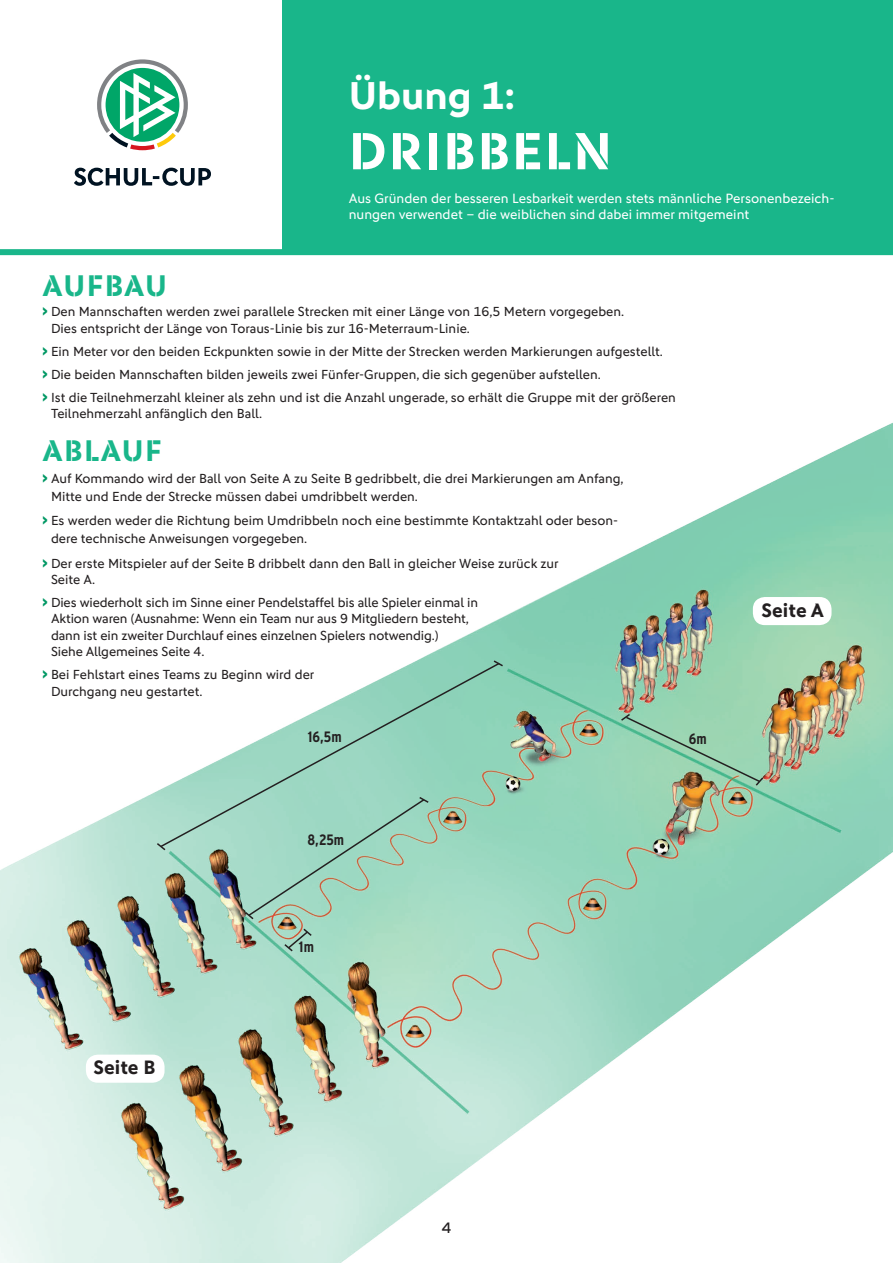
<style>
.page{position:relative;width:893px;height:1263px;background:#fff}
.page>*{position:absolute;margin:0;border:0;box-sizing:border-box;transform-origin:0 0}
.t1{font:52.5px "DFB Stencil";color:#fff}
.t2{font:700 39px "DFB Sans";color:#fff}
.t3{font:30px "DFB Stencil";letter-spacing:.03em;color:#19b68a}
.t4{font:700 19.5px "DFB Sans";color:#231f20}
.t5{font:700 condensed 15px "Interstate";color:#231f20}
.t6{font:15px "Interstate";color:#231f20}
.t7{font:13.5px/16.5px "DFB Sans";color:#fff}
.t8{font:13.2px/16.5px "DFB Sans";color:#231f20}
.s1{font-family:"Interstate";font-weight:900;font-stretch:condensed;font-size:13.5px;color:#009864}
</style>
<div class="page">
<img style="left:0;top:255px;width:893px;height:1008px">
<div style="left:283px;top:0;width:610px;height:251px;background:#19b68a"></div>
<div style="left:0;top:249px;width:893px;height:6px;background:#19b68a"></div>
<svg style="left:74px;top:168px;width:137px;height:18px"></svg>
<svg style="left:97px;top:59px;width:91px;height:91px"></svg>
<div style="left:753px;top:597px;width:78px;height:28px;background:#fff;border-radius:12px"></div>
<div style="left:86px;top:1054px;width:79px;height:29px;background:#fff;border-radius:12px"></div>
<svg style="left:244px;top:848px;width:186px;height:73px;background:#a0d3bd"></svg>
<svg style="left:283px;top:927px;width:30px;height:26px"></svg>
<svg style="left:159px;top:661px;width:342px;height:187px"></svg>
<svg style="left:492px;top:659px;width:13px;height:9px"></svg>
<svg style="left:155px;top:841px;width:12px;height:11px"></svg>
<svg style="left:619px;top:712px;width:146px;height:75px;background:#94cba9"></svg>
<h2 class="t2" style="left:349px;top:72px;width:168px">Übung 1:</h2>
<h1 class="t1" style="left:349px;top:120px;width:195px">DRI BBELN</h1>
<p class="t7" style="left:349px;top:190px;width:487px">Aus Gründen der besseren Lesbarkeit werden stets männliche Personenbezeich&shy;nungen verwendet – die weiblichen sind dabei immer mitgemeint</p>
<h3 class="t3" style="left:43px;top:267px;width:121px">AU FBAU</h3>
<p class="t8" style="left:51px;top:304px;width:575px;text-indent:-9px"><span class="s1">&gt;</span> Den Mannschaften werden zwei parallele Strecken mit einer Länge von 16,5 Metern vorgegeben.<br>Dies entspricht der Länge von Toraus-Linie bis zur 16-Meterraum-Linie.</p>
<p class="t8" style="left:43px;top:340px;width:635px;line-height:23px"><span class="s1">&gt;</span> Ein Meter vor den beiden Eckpunkten sowie in der Mitte der Strecken werden Markierungen aufgestellt.<br><span class="s1">&gt;</span> Die beiden Mannschaften bilden jeweils zwei Fünfer-Gruppen, die sich gegenüber aufstellen.<br><span class="s1">&gt;</span> Ist die Teilnehmerzahl kleiner als zehn und ist die Anzahl ungerade, so erhält die Gruppe mit der größeren</p>
<p class="t8" style="left:51px;top:405px;width:213px">Teilnehmerzahl anfänglich den Ball.</p>
<h3 class="t3" style="left:43px;top:432px;width:121px">ABLAUF</h3>
<p class="t8" style="left:51px;top:469px;width:574px;line-height:18px;text-indent:-9px"><span class="s1">&gt;</span> Auf Kommando wird der Ball von Seite A zu Seite B gedribbelt, die drei Markierungen am Anfang,<br>Mitte und Ende der Strecke müssen dabei umdribbelt werden.</p>
<p class="t8" style="left:51px;top:511px;width:568px;line-height:18px;text-indent:-9px"><span class="s1">&gt;</span> Es werden weder die Richtung beim Umdribbeln noch eine bestimmte Kontaktzahl oder beson&shy;dere technische Anweisungen vorgegeben.</p>
<p class="t8" style="left:51px;top:555px;width:509px;text-indent:-9px"><span class="s1">&gt;</span> Der erste Mitspieler auf der Seite B dribbelt dann den Ball in gleicher Weise zurück zur<br>Seite A.</p>
<p class="t8" style="left:51px;top:594px;width:429px;text-indent:-9px"><span class="s1">&gt;</span> Dies wiederholt sich im Sinne einer Pendelstaffel bis alle Spieler einmal in Aktion waren (Ausnahme: Wenn ein Team nur aus 9 Mitgliedern besteht, dann ist ein zweiter Durchlauf eines einzelnen Spielers notwendig.)<br>Siehe Allgemeines Seite 4.</p>
<p class="t8" style="left:51px;top:666px;width:265px;text-indent:-9px"><span class="s1">&gt;</span> Bei Fehlstart eines Teams zu Beginn wird der<br>Durchgang neu gestartet.</p>
<p class="t5" style="left:308px;top:728px;width:35px">16,5m</p>
<p class="t5" style="left:689px;top:730px;width:19px">6m</p>
<p class="t5" style="left:308px;top:832px;width:38px">8,25m</p>
<h3 class="t4" style="left:94px;top:1056px;width:63px">Seite B</h3>
<p class="t5" style="left:299px;top:938px;width:16px">1m</p>
<h3 class="t4" style="left:762px;top:598px;width:64px">Seite A</h3>
<p class="t6" style="left:442px;top:1219px;width:11px">4</p>
</div>
